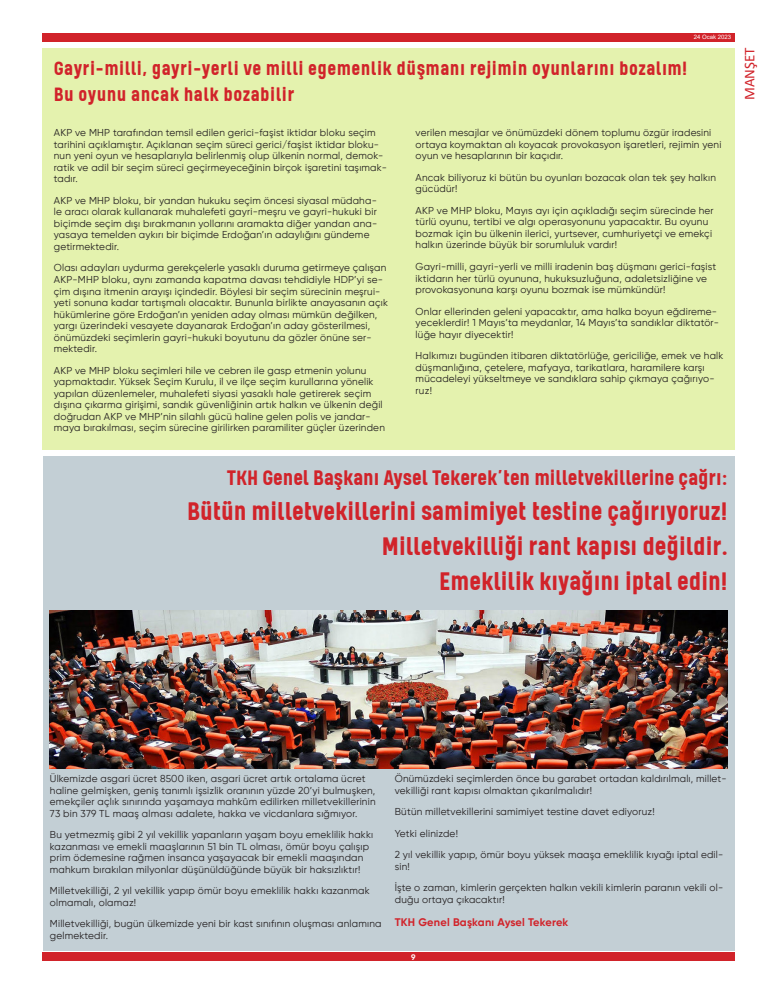
<style>
.page{position:relative;width:777px;height:993px;background:#fff}
.page>*{position:absolute;margin:0;border:0;box-sizing:border-box;transform-origin:0 0}
.t1{font:700 29px "Kelpt A1";color:#d1232a}
.t2{font:700 24px "Kelpt A1";color:#d1232a}
.t3{font:700 22px/25.3px "Kelpt A1";letter-spacing:.02em;color:#d1232a}
.t4{font:15px "Calibri";color:#d1232a}
.t5{font:700 11px "Gilroy";letter-spacing:.02em;color:#d1232a}
.t6{font:10px/11.5px "Gilroy";letter-spacing:.02em;color:#231f20}
.t7{font:700 8px "Gilroy";color:#fff}
.t8{font:6px "Arial";color:#fff}
</style>
<div class="page">
<div style="left:42px;top:33px;width:692px;height:9px;background:#d1232a"></div>
<div style="left:42px;top:952px;width:692px;height:8px;background:#d1232a"></div>
<div style="left:43px;top:48px;width:691px;height:401px;background:#e4f2ae"></div>
<div style="left:43px;top:456px;width:691px;height:494px;background:#c3cfd5"></div>
<img style="left:50px;top:610px;width:677px;height:158px">
<p class="t8" style="left:693px;top:33px;width:39px">24 Ocak 2023</p>
<p class="t3" style="left:54px;top:55px;width:635px">Gayri-milli, gayri-yerli ve milli egemenlik düşmanı rejimin oyunlarını bozalım!<br>Bu oyunu ancak halk bozabilir</p>
<p class="t6" style="left:54px;top:127px;width:334px">AKP ve MHP tarafından temsil edilen gerici-faşist iktidar bloku seçim tarihini açıklamıştır. Açıklanan seçim süreci gerici/faşist iktidar bloku&shy;nun yeni oyun ve hesaplarıyla belirlenmiş olup ülkenin normal, demok&shy;ratik ve adil bir seçim süreci geçirmeyeceğinin birçok işaretini taşımak&shy;tadır.</p>
<p class="t6" style="left:54px;top:194px;width:325px">AKP ve MHP bloku, bir yandan hukuku seçim öncesi siyasal müdaha&shy;le aracı olarak kullanarak muhalefeti gayri-meşru ve gayri-hukuki bir biçimde seçim dışı bırakmanın yollarını aramakta diğer yandan ana&shy;yasaya temelden aykırı bir biçimde Erdoğan’ın adaylığını gündeme getirmektedir.</p>
<p class="t6" style="left:54px;top:262px;width:336px">Olası adayları uydurma gerekçelerle yasaklı duruma getirmeye çalışan AKP-MHP bloku, aynı zamanda kapatma davası tehdidiyle HDP’yi se&shy;çim dışına itmenin arayışı içindedir. Böylesi bir seçim sürecinin meşrui&shy;yeti sonuna kadar tartışmalı olacaktır. Bununla birlikte anayasanın açık hükümlerine göre Erdoğan’ın yeniden aday olması mümkün değilken, yargı üzerindeki vesayete dayanarak Erdoğan’ın aday gösterilmesi, önümüzdeki seçimlerin gayri-hukuki boyutunu da gözler önüne ser&shy;mektedir.</p>
<p class="t6" style="left:54px;top:364px;width:332px">AKP ve MHP bloku seçimleri hile ve cebren ile gasp etmenin yolunu yapmaktadır. Yüksek Seçim Kurulu, il ve ilçe seçim kurullarına yönelik yapılan düzenlemeler, muhalefeti siyasi yasaklı hale getirerek seçim dışına çıkarma girişimi, sandık güvenliğinin artık halkın ve ülkenin değil doğrudan AKP ve MHP’nin silahlı gücü haline gelen polis ve jandar&shy;maya bırakılması, seçim sürecine girilirken paramiliter güçler üzerinden</p>
<p class="t6" style="left:415px;top:127px;width:307px">verilen mesajlar ve önümüzdeki dönem toplumu özgür iradesini ortaya koymaktan alı koyacak provokasyon işaretleri, rejimin yeni oyun ve hesaplarının bir kaçıdır.</p>
<p class="t6" style="left:415px;top:171px;width:302px">Ancak biliyoruz ki bütün bu oyunları bozacak olan tek şey halkın gücüdür!</p>
<p class="t6" style="left:415px;top:204px;width:299px">AKP ve MHP bloku, Mayıs ayı için açıkladığı seçim sürecinde her türlü oyunu, tertibi ve algı operasyonunu yapacaktır. Bu oyunu bozmak için bu ülkenin ilerici, yurtsever, cumhuriyetçi ve emekçi halkın üzerinde büyük bir sorumluluk vardır!</p>
<p class="t6" style="left:415px;top:260px;width:302px">Gayri-milli, gayri-yerli ve milli iradenin baş düşmanı gerici-faşist iktidarın her türlü oyununa, hukuksuzluğuna, adaletsizliğine ve provokasyonuna karşı oyunu bozmak ise mümkündür!</p>
<p class="t6" style="left:415px;top:305px;width:305px">Onlar ellerinden geleni yapacaktır, ama halka boyun eğdireme&shy;yeceklerdir! 1 Mayıs’ta meydanlar, 14 Mayıs’ta sandıklar diktatör&shy;lüğe hayır diyecektir!</p>
<p class="t6" style="left:415px;top:349px;width:309px">Halkımızı bugünden itibaren diktatörlüğe, gericiliğe, emek ve halk düşmanlığına, çetelere, mafyaya, tarikatlara, haramilere karşı mücadeleyi yükseltmeye ve sandıklara sahip çıkmaya çağırıyo&shy;ruz!</p>
<h3 class="t4" style="left:739px;top:100px;width:54px;rotate:-90deg">MANŞET</h3>
<p class="t2" style="left:227px;top:464px;width:502px">TKH Genel Başkanı Aysel Tekerek’ten milletvekillerine çağrı:</p>
<p class="t1" style="left:187px;top:494px;width:542px">Bütün milletvekillerini samimiyet testine çağırıyoruz!</p>
<p class="t1" style="left:382px;top:529px;width:347px">Milletvekilliği rant kapısı değildir.</p>
<p class="t1" style="left:439px;top:564px;width:290px">Emeklilik kıyağını iptal edin!</p>
<p class="t6" style="left:50px;top:772px;width:327px">Ülkemizde asgari ücret 8500 iken, asgari ücret artık ortalama ücret haline gelmişken, geniş tanımlı işsizlik oranının yüzde 20’yi bulmuşken, emekçiler açlık sınırında yaşamaya mahkûm edilirken milletvekillerinin 73 bin 379 TL maaş alması adalete, hakka ve vicdanlara sığmıyor.</p>
<p class="t6" style="left:50px;top:828px;width:325px">Bu yetmezmiş gibi 2 yıl vekillik yapanların yaşam boyu emeklilik hakkı kazanması ve emekli maaşlarının 51 bin TL olması, ömür boyu çalışıp prim ödemesine rağmen insanca yaşayacak bir emekli maaşından mahkum bırakılan milyonlar düşünüldüğünde büyük bir haksızlıktır!</p>
<p class="t6" style="left:50px;top:884px;width:321px">Milletvekilliği, 2 yıl vekillik yapıp ömür boyu emeklilik hakkı kazanmak olmamalı, olamaz!</p>
<p class="t6" style="left:50px;top:917px;width:333px">Milletvekilliği, bugün ülkemizde yeni bir kast sınıfının oluşması anlamına gelmektedir.</p>
<p class="t6" style="left:395px;top:772px;width:333px">Önümüzdeki seçimlerden önce bu garabet ortadan kaldırılmalı, millet&shy;vekilliği rant kapısı olmaktan çıkarılmalıdır!</p>
<p class="t6" style="left:395px;top:805px;width:261px">Bütün milletvekillerini samimiyet testine davet ediyoruz!</p>
<p class="t6" style="left:395px;top:827px;width:65px">Yetki elinizde!</p>
<p class="t6" style="left:395px;top:848px;width:330px">2 yıl vekillik yapıp, ömür boyu yüksek maaşa emeklilik kıyağı iptal edil&shy;sin!</p>
<p class="t6" style="left:395px;top:881px;width:330px">İşte o zaman, kimlerin gerçekten halkın vekili kimlerin paranın vekili ol&shy;duğu ortaya çıkacaktır!</p>
<p class="t5" style="left:395px;top:914px;width:175px">TKH Genel Başkanı Aysel Tekerek</p>
<p class="t7" style="left:411px;top:951px;width:6px">9</p>
</div>
